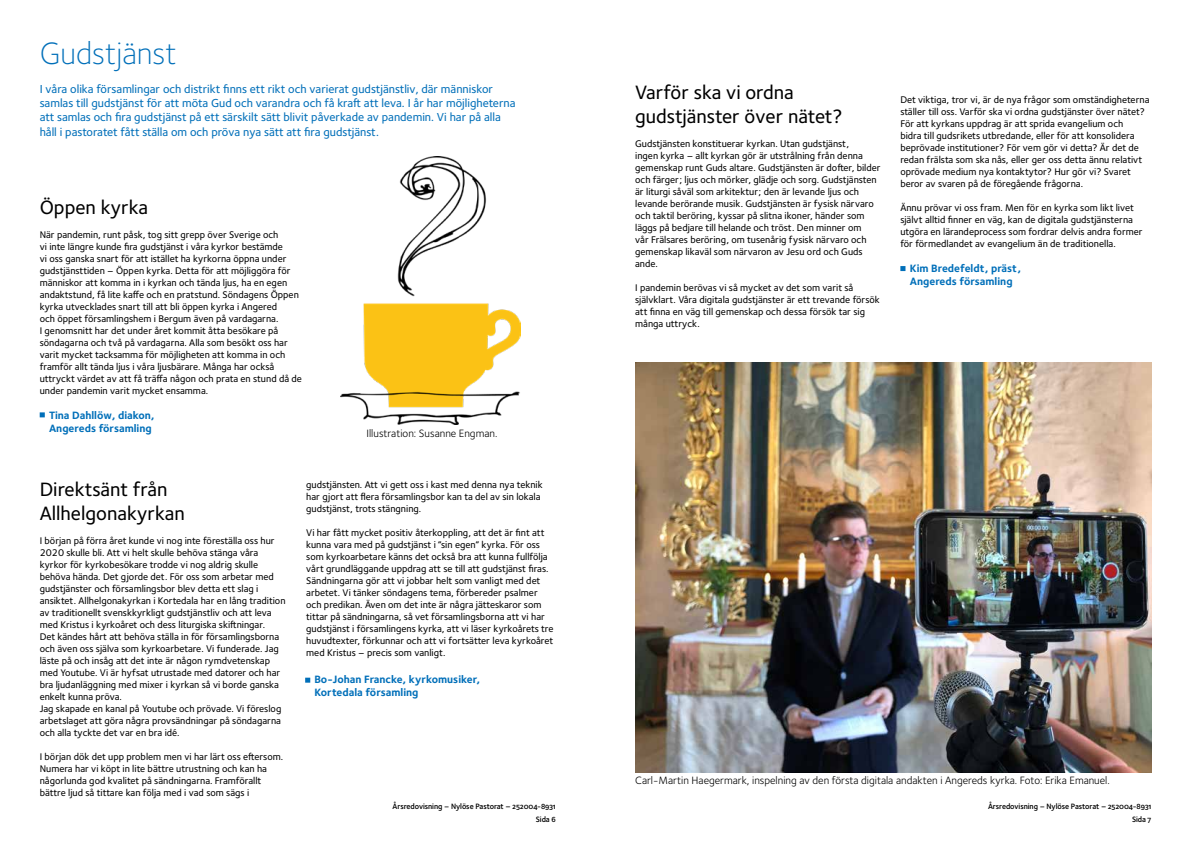
<style>
.page{position:relative;width:1191px;height:842px;background:#fff}
.page>*{position:absolute;margin:0;border:0;box-sizing:border-box;transform-origin:0 0}
.t1{font:300 32px "Foundry Sterling OT3";color:#006fb9}
.t2{font:500 20px/24px "Foundry Sterling OT3";color:#000}
.t3{font:500 12px/14.4px "Foundry Sterling OT3";color:#006fb9}
.t4{font:700 11px/13.2px "Foundry Sterling OT3";color:#006fb9}
.t5{font:11px "Foundry Sterling OT3";color:#000}
.t6{font:500 10px/12px "Foundry Sterling OT3";color:#000}
.t7{font:600 8px/13.2px "Foundry Sterling OT3";letter-spacing:-.01em;color:#000;text-align:right}
.s1{font-size:8.2px}
</style>
<div class="page">
<img style="left:635px;top:363px;width:516px;height:409px">
<img style="left:340px;top:157px;width:180px;height:267px">
<svg style="left:40px;top:412px;width:5px;height:5px"></svg>
<svg style="left:305px;top:678px;width:5px;height:5px"></svg>
<svg style="left:900px;top:266px;width:5px;height:5px"></svg>
<h1 class="t1" style="left:40px;top:31px;width:138px">Gudstjänst</h1>
<p class="t3" style="left:40px;top:81px;width:477px">I våra olika församlingar och distrikt finns ett rikt och varierat gudstjänstliv, där människor samlas till gudstjänst för att möta Gud och varandra och få kraft att leva. I år har möjligheterna att samlas och fira gudstjänst på ett särskilt sätt blivit påverkade av pandemin. Vi har på alla håll i pastoratet fått ställa om och pröva nya sätt att fira gudstjänst.</p>
<h2 class="t2" style="left:40px;top:194px;width:110px">Öppen kyrka</h2>
<p class="t6" style="left:40px;top:228px;width:264px">När pandemin, runt påsk, tog sitt grepp över Sverige och<br>vi inte längre kunde fira gudstjänst i våra kyrkor bestämde<br>vi oss ganska snart för att istället ha kyrkorna öppna under gudstjänsttiden – Öppen kyrka. Detta för att möjliggöra för människor att komma in i kyrkan och tända ljus, ha en egen andaktstund, få lite kaffe och en pratstund. Söndagens Öppen kyrka utvecklades snart till att bli öppen kyrka i Angered<br>och öppet församlingshem i Bergum även på vardagarna.<br>I genomsnitt har det under året kommit åtta besökare på söndagarna och två på vardagarna. Alla som besökt oss har varit mycket tacksamma för möjligheten att komma in och framför allt tända ljus i våra ljusbärare. Många har också uttryckt värdet av att få träffa någon och prata en stund då de under pandemin varit mycket ensamma.</p>
<p class="t4" style="left:49px;top:408px;width:107px">Tina Dahllöw, diakon,<br>Angereds församling</p>
<p class="t5" style="left:366px;top:425px;width:132px">Illustration: Susanne Engman.</p>
<h2 class="t2" style="left:40px;top:476px;width:147px">Direktsänt från<br>Allhelgonakyrkan</h2>
<p class="t6" style="left:40px;top:534px;width:247px">I början på förra året kunde vi nog inte föreställa oss hur 2020 skulle bli. Att vi helt skulle behöva stänga våra kyrkor för kyrkobesökare trodde vi nog aldrig skulle behöva hända. Det gjorde det. För oss som arbetar med gudstjänster och församlingsbor blev detta ett slag i ansiktet. Allhelgonakyrkan i Kortedala har en lång tradition av traditionellt svenskkyrkligt gudstjänstliv och att leva med Kristus i kyrkoåret och dess liturgiska skiftningar.<br>Det kändes hårt att behöva ställa in för församlingsborna och även oss själva som kyrkoarbetare. Vi funderade. Jag läste på och insåg att det inte är någon rymdvetenskap med Youtube. Vi är hyfsat utrustade med datorer och har bra ljudanläggning med mixer i kyrkan så vi borde ganska enkelt kunna pröva.<br>Jag skapade en kanal på Youtube och prövade. Vi föreslog arbetslaget att göra några provsändningar på söndagarna och alla tyckte det var en bra idé.</p>
<p class="t6" style="left:40px;top:750px;width:245px">I början dök det upp problem men vi har lärt oss eftersom.<br>Numera har vi köpt in lite bättre utrustning och kan ha någorlunda god kvalitet på sändningarna. Framförallt bättre ljud så tittare kan följa med i vad som sägs i</p>
<p class="t6" style="left:306px;top:478px;width:238px">gudstjänsten. Att vi gett oss i kast med denna nya teknik har gjort att flera församlingsbor kan ta del av sin lokala gudstjänst, trots stängning.</p>
<p class="t6" style="left:306px;top:526px;width:249px">Vi har fått mycket positiv återkoppling, att det är fint att kunna vara med på gudstjänst i ”sin egen” kyrka. För oss som kyrkoarbetare känns det också bra att kunna fullfölja vårt grundläggande uppdrag att se till att gudstjänst firas.<br>Sändningarna gör att vi jobbar helt som vanligt med det arbetet. Vi tänker söndagens tema, förbereder psalmer och predikan. Även om det inte är några jätteskaror som tittar på sändningarna, så vet församlingsborna att vi har gudstjänst i församlingens kyrka, att vi läser kyrkoårets tre huvudtexter, förkunnar och att vi fortsätter leva kyrkoåret med Kristus – precis som vanligt.</p>
<p class="t4" style="left:314px;top:672px;width:167px">Bo-Johan Francke, kyrkomusiker,<br>Kortedala församling</p>
<p class="t7" style="left:392px;top:799px;width:165px">Årsredovisning – Nylöse Pastorat <span class="s1">–</span> 252004-8931<br>Sida 6</p>
<h2 class="t2" style="left:635px;top:79px;width:209px">Varför ska vi ordna gudstjänster över nätet?</h2>
<p class="t6" style="left:635px;top:137px;width:247px">Gudstjänsten konstituerar kyrkan. Utan gudstjänst,<br>ingen kyrka – allt kyrkan gör är utstrålning från denna gemenskap runt Guds altare. Gudstjänsten är dofter, bilder och färger; ljus och mörker, glädje och sorg. Gudstjänsten är liturgi såväl som arkitektur; den är levande ljus och levande berörande musik. Gudstjänsten är fysisk närvaro och taktil beröring, kyssar på slitna ikoner, händer som läggs på bedjare till helande och tröst. Den minner om<br>vår Frälsares beröring, om tusenårig fysisk närvaro och gemenskap likaväl som närvaron av Jesu ord och Guds ande.</p>
<p class="t6" style="left:635px;top:281px;width:246px">I pandemin berövas vi så mycket av det som varit så självklart. Våra digitala gudstjänster är ett trevande försök att finna en väg till gemenskap och dessa försök tar sig många uttryck.</p>
<p class="t6" style="left:900px;top:93px;width:251px">Det viktiga, tror vi, är de nya frågor som omständigheterna ställer till oss. Varför ska vi ordna gudstjänster över nätet?<br>För att kyrkans uppdrag är att sprida evangelium och<br>bidra till gudsrikets utbredande, eller för att konsolidera beprövade institutioner? För vem gör vi detta? Är det de redan frälsta som ska nås, eller ger oss detta ännu relativt oprövade medium nya kontaktytor? Hur gör vi? Svaret beror av svaren på de föregående frågorna.</p>
<p class="t6" style="left:900px;top:201px;width:244px">Ännu prövar vi oss fram. Men för en kyrka som likt livet självt alltid finner en väg, kan de digitala gudstjänsterna utgöra en lärandeprocess som fordrar delvis andra former för förmedlandet av evangelium än de traditionella.</p>
<p class="t4" style="left:910px;top:261px;width:113px">Kim Bredefeldt, präst,<br>Angereds församling</p>
<p class="t5" style="left:635px;top:772px;width:476px">Carl-Martin Haegermark, inspelning av den första digitala andakten i Angereds kyrka. Foto: Erika Emanuel.</p>
<p class="t7" style="left:988px;top:799px;width:165px">Årsredovisning – Nylöse Pastorat <span class="s1">–</span> 252004-8931<br>Sida 7</p>
</div>
